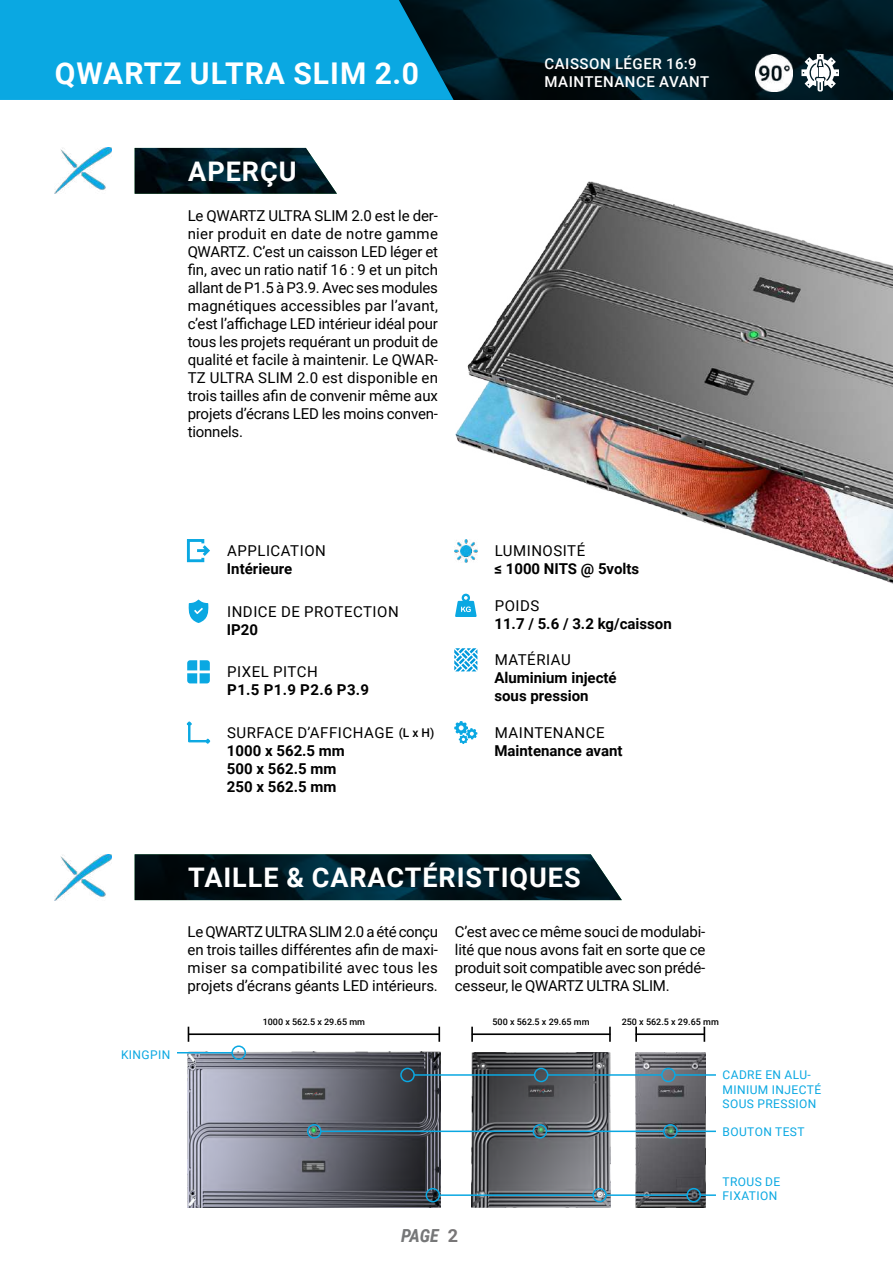
<style>
.page{position:relative;width:893px;height:1263px;background:#fff}
.page>*{position:absolute;margin:0;border:0;box-sizing:border-box;transform-origin:0 0}
.t1{font:700 30px "Roboto";letter-spacing:.035em;color:#fff}
.t2{font:700 27px "Roboto";letter-spacing:.035em;color:#fff}
.t3{font:italic 700 18px "Roboto Condensed";color:#767778}
.t4{font:15px/18px "Roboto";letter-spacing:-.005em;color:#000;text-align:justify}
.t5{font:700 15px/18px "Roboto";color:#000}
.t6{font:15px "Roboto";letter-spacing:.035em;color:#000}
.t7{font:500 15px/18px "Roboto";letter-spacing:.035em;color:#fff}
.t8{font:12px/14.4px "Roboto";letter-spacing:.035em;color:#0aa8e2}
.t9{font:500 12px "Roboto";color:#000}
.t10{font:500 9px "Roboto";color:#000}
.s1{font-family:"Roboto";font-style:normal;color:#787677}
</style>
<div class="page">
<img style="left:454px;top:0;width:439px;height:100px">
<svg style="left:0;top:0;width:454px;height:100px;background:#099ed5"></svg>
<svg style="left:801px;top:54px;width:38px;height:37px"></svg>
<svg style="left:188px;top:600px;width:21px;height:23px"></svg>
<svg style="left:187px;top:660px;width:23px;height:23px"></svg>
<svg style="left:187px;top:539px;width:23px;height:23px"></svg>
<svg style="left:454px;top:648px;width:23px;height:23px"></svg>
<svg style="left:454px;top:721px;width:23px;height:23px"></svg>
<svg style="left:455px;top:594px;width:22px;height:23px"></svg>
<svg style="left:187px;top:721px;width:23px;height:23px"></svg>
<hr style="left:189px;top:1033px;width:250px;height:2px;background:#000">
<svg style="left:438px;top:1027px;width:2px;height:15px"></svg>
<svg style="left:188px;top:1027px;width:1px;height:15px"></svg>
<hr style="left:472px;top:1033px;width:138px;height:2px;background:#000">
<svg style="left:609px;top:1027px;width:2px;height:15px"></svg>
<svg style="left:471px;top:1027px;width:2px;height:15px"></svg>
<hr style="left:636px;top:1033px;width:69px;height:2px;background:#000">
<svg style="left:704px;top:1027px;width:1px;height:15px"></svg>
<svg style="left:635px;top:1027px;width:2px;height:15px"></svg>
<img style="left:188px;top:1051px;width:252px;height:156px">
<img style="left:471px;top:1052px;width:140px;height:156px">
<img style="left:635px;top:1052px;width:70px;height:156px">
<div style="left:686px;top:1188px;width:15px;height:14px;border:2px solid #0aa8e2;border-radius:50%"></div>
<div style="left:592px;top:1188px;width:15px;height:14px;border:2px solid #0aa8e2;border-radius:50%"></div>
<div style="left:426px;top:1188px;width:14px;height:14px;border:2px solid #0aa8e2;border-radius:50%"></div>
<svg style="left:700px;top:1194px;width:16px;height:2px"></svg>
<hr style="left:439px;top:1194px;width:154px;height:2px;background:#0aa8e2">
<hr style="left:606px;top:1194px;width:81px;height:2px;background:#0aa8e2">
<div style="left:661px;top:1068px;width:15px;height:14px;border:2px solid #0aa8e2;border-radius:50%"></div>
<div style="left:534px;top:1068px;width:14px;height:14px;border:2px solid #0aa8e2;border-radius:50%"></div>
<div style="left:400px;top:1068px;width:15px;height:14px;border:2px solid #0aa8e2;border-radius:50%"></div>
<hr style="left:675px;top:1074px;width:41px;height:2px;background:#0aa8e2">
<hr style="left:414px;top:1074px;width:121px;height:2px;background:#0aa8e2">
<hr style="left:547px;top:1074px;width:115px;height:2px;background:#0aa8e2">
<div style="left:663px;top:1124px;width:15px;height:14px;border:2px solid #0aa8e2;border-radius:50%"></div>
<div style="left:231px;top:1045px;width:15px;height:15px;border:2px solid #0aa8e2;border-radius:50%"></div>
<div style="left:533px;top:1124px;width:14px;height:14px;border:2px solid #0aa8e2;border-radius:50%"></div>
<div style="left:307px;top:1124px;width:15px;height:14px;border:2px solid #0aa8e2;border-radius:50%"></div>
<hr style="left:676px;top:1130px;width:40px;height:2px;background:#0aa8e2">
<hr style="left:177px;top:1052px;width:55px;height:1px;background:#0aa8e2">
<hr style="left:546px;top:1130px;width:118px;height:2px;background:#0aa8e2">
<hr style="left:320px;top:1130px;width:214px;height:2px;background:#0aa8e2">
<img style="left:135px;top:854px;width:487px;height:46px">
<img style="left:135px;top:148px;width:202px;height:46px">
<img style="left:54px;top:854px;width:58px;height:46px">
<img style="left:54px;top:148px;width:58px;height:46px">
<img style="left:455px;top:181px;width:438px;height:413px">
<img style="left:755px;top:54px;width:37px;height:37px">
<h1 class="t1" style="left:55px;top:52px;width:365px">QWARTZ ULTRA SLIM 2.0</h1>
<p class="t7" style="left:544px;top:54px;width:166px">CAISSON LÉGER 16:9<br>MAINTENANCE AVANT</p>
<h2 class="t2" style="left:188px;top:152px;width:110px">APERÇU</h2>
<p class="t4" style="left:188px;top:206px;width:252px">Le QWARTZ ULTRA SLIM 2.0 est le der&shy;nier produit en date de notre gamme QWARTZ. C’est un caisson LED léger et fin, avec un ratio natif 16 : 9 et un pitch allant de P1.5 à P3.9. Avec ses modules magnétiques accessibles par l’avant, c’est l’affichage LED intérieur idéal pour tous les projets requérant un produit de qualité et facile à maintenir. Le QWAR-TZ ULTRA SLIM 2.0 est disponible en trois tailles afin de convenir même aux projets d’écrans LED les moins conven&shy;tionnels.</p>
<p class="t6" style="left:227px;top:540px;width:100px">APPLICATION</p>
<p class="t5" style="left:227px;top:559px;width:67px">Intérieure</p>
<p class="t6" style="left:227px;top:601px;width:173px">INDICE DE PROTECTION</p>
<p class="t5" style="left:227px;top:620px;width:33px">IP20</p>
<p class="t6" style="left:227px;top:662px;width:92px">PIXEL PITCH</p>
<p class="t5" style="left:227px;top:681px;width:144px">P1.5 P1.9 P2.6 P3.9</p>
<p class="t6" style="left:227px;top:722px;width:168px">SURFACE D’AFFICHAGE</p>
<p class="t5" style="left:227px;top:741px;width:120px">1000 x 562.5 mm<br>500 x 562.5 mm<br>250 x 562.5 mm</p>
<p class="t9" style="left:399px;top:724px;width:37px">(L x H)</p>
<p class="t6" style="left:495px;top:540px;width:92px">LUMINOSITÉ</p>
<p class="t5" style="left:494px;top:559px;width:146px">≤ 1000 NITS @ 5volts</p>
<p class="t4" style="left:495px;top:596px;width:46px">POIDS</p>
<p class="t5" style="left:494px;top:614px;width:179px">11.7 / 5.6 / 3.2 kg/caisson</p>
<p class="t6" style="left:495px;top:650px;width:78px">MATÉRIAU</p>
<p class="t5" style="left:494px;top:669px;width:124px">Aluminium injecté sous pression</p>
<p class="t6" style="left:495px;top:722px;width:111px">MAINTENANCE</p>
<p class="t5" style="left:494px;top:741px;width:130px">Maintenance avant</p>
<h2 class="t2" style="left:188px;top:859px;width:394px">TAILLE &amp; CARACTÉRISTIQUES</h2>
<p class="t8" style="left:121px;top:1047px;width:51px">KINGPIN</p>
<p class="t4" style="left:188px;top:922px;width:252px">Le QWARTZ ULTRA SLIM 2.0 a été conçu en trois tailles différentes afin de maxi&shy;miser sa compatibilité avec tous les projets d’écrans géants LED intérieurs.</p>
<p class="t4" style="left:455px;top:922px;width:252px">C’est avec ce même souci de modulabi&shy;lité que nous avons fait en sorte que ce produit soit compatible avec son prédé&shy;cesseur, le QWARTZ ULTRA SLIM.</p>
<p class="t10" style="left:263px;top:1015px;width:104px">1000 x 562.5 x 29.65 mm</p>
<p class="t10" style="left:492px;top:1015px;width:99px">500 x 562.5 x 29.65 mm</p>
<p class="t10" style="left:622px;top:1015px;width:99px">250 x 562.5 x 29.65 mm</p>
<p class="t8" style="left:722px;top:1067px;width:100px">CADRE EN ALU-<br>MINIUM INJECTÉ<br>SOUS PRESSION</p>
<p class="t8" style="left:722px;top:1124px;width:84px">BOUTON TEST</p>
<p class="t3" style="left:401px;top:1223px;width:59px">PAGE <span class="s1">2</span></p>
<p class="t8" style="left:722px;top:1174px;width:59px">TROUS DE<br>FIXATION</p>
</div>
